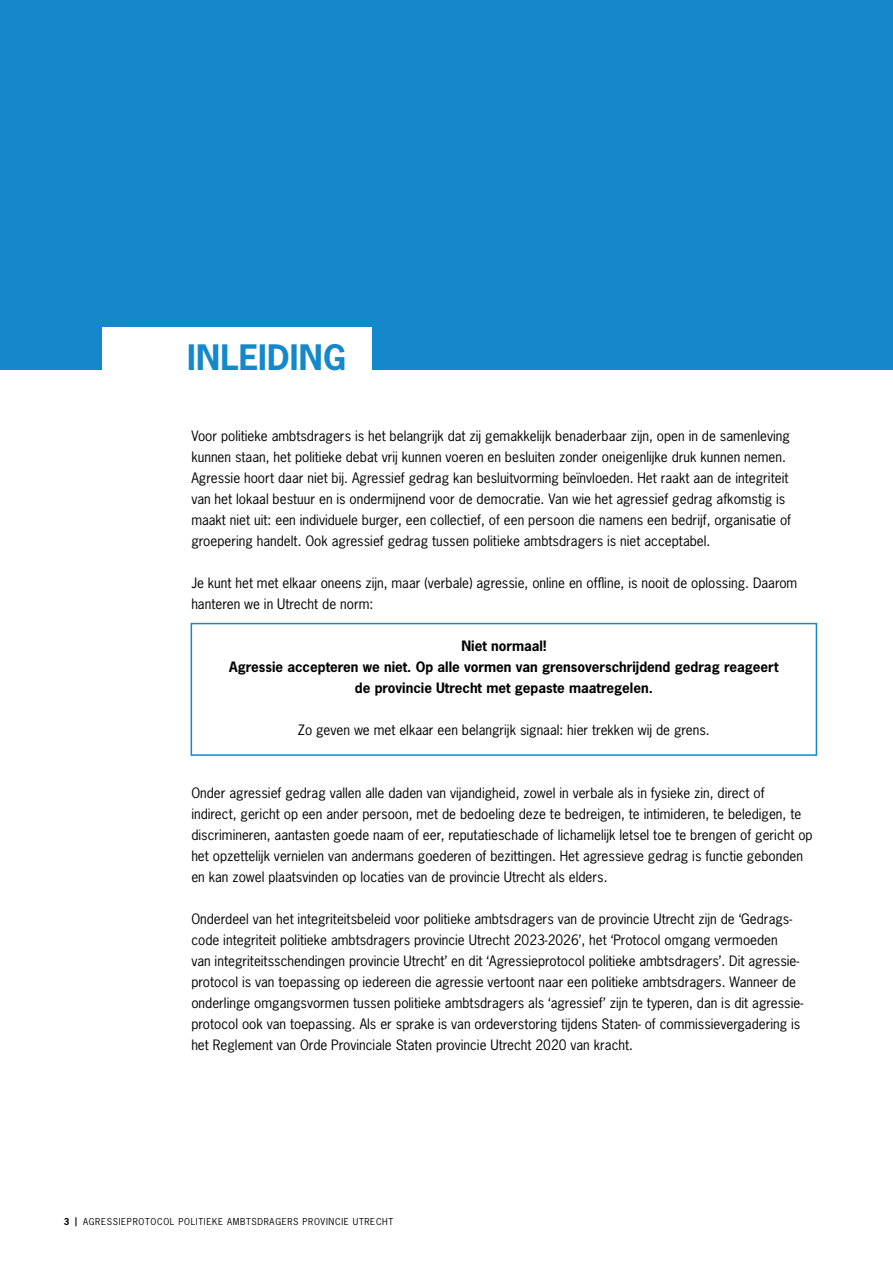
<style>
.page{position:relative;width:893px;height:1263px;background:#fff}
.page>*{position:absolute;margin:0;border:0;box-sizing:border-box;transform-origin:0 0}
.t1{font:700 33px "News Gothic Std";letter-spacing:.005em;color:#1488ca}
.t2{font:13.5px/21px "News Gothic Std";color:#000}
.t3{font:700 13.5px/21px "News Gothic Std";color:#000;text-align:center}
.t4{font:9px "News Gothic Std";letter-spacing:.075em;color:#000}
.s1{font-weight:700}
</style>
<div class="page">
<div style="left:0;top:0;width:893px;height:370px;background:#1488ca"></div>
<div style="left:102px;top:327px;width:269px;height:55px;background:#fff"></div>
<div style="left:191px;top:623px;width:626px;height:133px;border:2px solid #1488ca"></div>
<h1 class="t1" style="left:187px;top:336px;width:160px">INLEIDING</h1>
<p class="t2" style="left:191px;top:425px;width:601px">Voor politieke ambtsdragers is het belangrijk dat zij gemakkelijk benaderbaar zijn, open in de samenleving kunnen staan, het politieke debat vrij kunnen voeren en besluiten zonder oneigenlijke druk kunnen nemen.<br>Agressie hoort daar niet bij. Agressief gedrag kan besluitvorming beïnvloeden. Het raakt aan de integriteit van het lokaal bestuur en is ondermijnend voor de democratie. Van wie het agressief gedrag afkomstig is maakt niet uit: een individuele burger, een collectief, of een persoon die namens een bedrijf, organisatie of groepering handelt. Ook agressief gedrag tussen politieke ambtsdragers is niet acceptabel.</p>
<p class="t2" style="left:191px;top:572px;width:607px">Je kunt het met elkaar oneens zijn, maar (verbale) agressie, online en offline, is nooit de oplossing. Daarom hanteren we in Utrecht de norm:</p>
<p class="t3" style="left:229px;top:635px;width:551px">Niet normaal!<br>Agressie accepteren we niet. Op alle vormen van grensoverschrijdend gedrag reageert de provincie Utrecht met gepaste maatregelen.</p>
<p class="t2" style="left:298px;top:719px;width:413px">Zo geven we met elkaar een belangrijk signaal: hier trekken wij de grens.</p>
<p class="t2" style="left:191px;top:782px;width:623px">Onder agressief gedrag vallen alle daden van vijandigheid, zowel in verbale als in fysieke zin, direct of indirect, gericht op een ander persoon, met de bedoeling deze te bedreigen, te intimideren, te beledigen, te discrimineren, aantasten goede naam of eer, reputatieschade of lichamelijk letsel toe te brengen of gericht op het opzettelijk vernielen van andermans goederen of bezittingen. Het agressieve gedrag is functie gebonden en kan zowel plaatsvinden op locaties van de provincie Utrecht als elders.</p>
<p class="t2" style="left:191px;top:908px;width:613px">Onderdeel van het integriteitsbeleid voor politieke ambtsdragers van de provincie Utrecht zijn de ‘Gedrags&shy;code integriteit politieke ambtsdragers provincie Utrecht 2023-2026’, het ‘Protocol omgang vermoeden<br>van integriteitsschendingen provincie Utrecht’ en dit ‘Agressieprotocol politieke ambtsdragers’. Dit agressie&shy;protocol is van toepassing op iedereen die agressie vertoont naar een politieke ambtsdragers. Wanneer de onderlinge omgangsvormen tussen politieke ambtsdragers als ‘agressief’ zijn te typeren, dan is dit agressie&shy;protocol ook van toepassing. Als er sprake is van ordeverstoring tijdens Staten- of commissievergadering is het Reglement van Orde Provinciale Staten provincie Utrecht 2020 van kracht.</p>
<p class="t4" style="left:64px;top:1215px;width:331px"><span class="s1">3 |</span> AGRESSIEPROTOCOL POLITIEKE AMBTSDRAGERS PROVINCIE UTRECHT</p>
</div>
